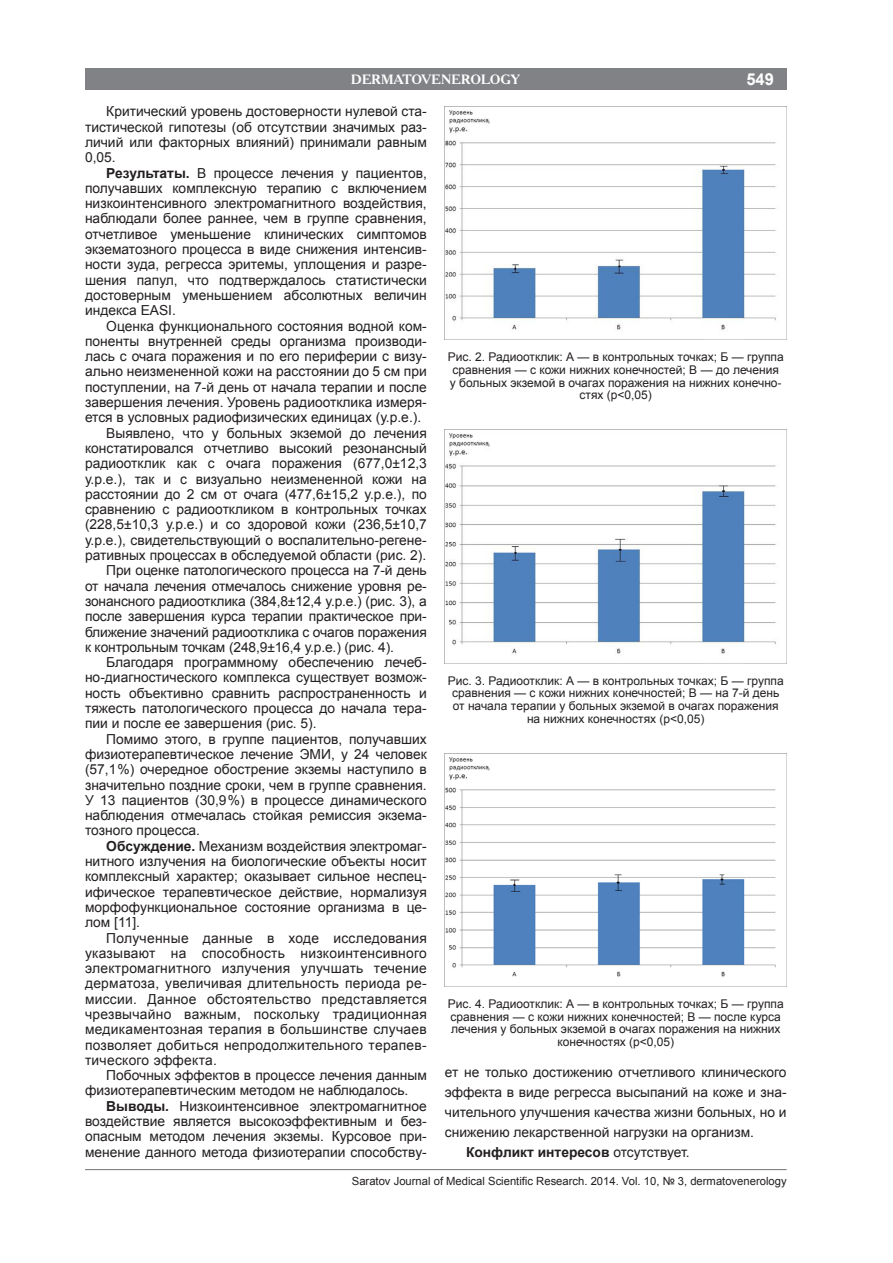
<style>
.page{position:relative;width:893px;height:1263px;background:#fff}
.page>*{position:absolute;margin:0;border:0;box-sizing:border-box;transform-origin:0 0}
.t1{font:700 16.5px "Arial";color:#fff}
.Основной_текст{font:13.8px/15.3px "Arial";color:#231f20;text-align:justify}
.Основной_текст-2{font:700 13.8px "Arial";color:#231f20}
.t2{font:700 13.5px "Academy C";color:#fff}
.Подрисуночная{font:12px/12.8px "Arial";color:#231f20;text-align:center}
.t3{font:11.25px "Arial";color:#231f20}
.s1{font-weight:700}
.s2{font-weight:400}
</style>
<div class="page">
<hr style="left:85px;top:1169px;width:702px;height:1px;background:#808285">
<div style="left:85px;top:68px;width:702px;height:21px;background:#808285"></div>
<img style="left:445px;top:106px;width:342px;height:234px">
<img style="left:445px;top:430px;width:342px;height:233px">
<img style="left:445px;top:753px;width:342px;height:234px">
<p class="t1" style="left:746px;top:68px;width:29px">549</p>
<p class="t2" style="left:351px;top:71px;width:81px">DERMATOVENERO</p>
<p class="t2" style="left:481px;top:71px;width:41px">LOGY</p>
<p class="Основной_текст" style="left:85px;top:104px;width:343px;text-indent:21px">Критический уровень достоверности нулевой ста&shy;тистической гипотезы (об отсутствии значимых раз&shy;личий или факторных влияний) принимали равным 0,05.</p>
<p class="Основной_текст" style="left:85px;top:165px;width:343px;text-indent:21px"><span class="s1">Результаты.</span> В процессе лечения у пациентов, получавших комплексную терапию с включением низкоинтенсивного электромагнитного воздействия, наблюдали более раннее, чем в группе сравнения, отчетливое уменьшение клинических симптомов экзематозного процесса в виде снижения интенсив&shy;ности зуда, регресса эритемы, уплощения и разре&shy;шения папул, что подтверждалось статистически достоверным уменьшением абсолютных величин индекса EASI.</p>
<p class="Основной_текст" style="left:85px;top:318px;width:343px;text-indent:21px">Оценка функционального состояния водной ком&shy;поненты внутренней среды организма производи&shy;лась с очага поражения и по его периферии с визу&shy;ально неизмененной кожи на расстоянии до 5 см при поступлении, на 7‑й день от начала терапии и после завершения лечения. Уровень радиоотклика измеря&shy;ется в условных радиофизических единицах (у.р.е.).</p>
<p class="Основной_текст" style="left:85px;top:425px;width:343px;text-indent:21px">Выявлено, что у больных экземой до лечения констатировался отчетливо высокий резонансный радиоотклик как с очага поражения (677,0±12,3 у.р.е.), так и с визуально неизмененной кожи на расстоянии до 2 см от очага (477,6±15,2 у.р.е.), по сравнению с радиооткликом в контрольных точках (228,5±10,3 у.р.е.) и со здоровой кожи (236,5±10,7 у.р.е.), свидетельствующий о воспалительно-регене&shy;ративных процессах в обследуемой области (рис. 2).</p>
<p class="Основной_текст" style="left:85px;top:563px;width:343px;text-indent:21px">При оценке патологического процесса на 7‑й день от начала лечения отмечалось снижение уровня ре&shy;зонансного радиоотклика (384,8±12,4 у.р.е.) (рис. 3), а после завершения курса терапии практическое при&shy;ближение значений радиоотклика с очагов поражения к контрольным точкам (248,9±16,4 у.р.е.) (рис. 4).</p>
<p class="Основной_текст" style="left:85px;top:655px;width:343px;text-indent:21px">Благодаря программному обеспечению лечеб&shy;но-диагностического комплекса существует возмож&shy;ность объективно сравнить распространенность и тяжесть патологического процесса до начала тера&shy;пии и после ее завершения (рис. 5).</p>
<p class="Основной_текст" style="left:85px;top:731px;width:343px;text-indent:21px">Помимо этого, в группе пациентов, получавших физиотерапевтическое лечение ЭМИ, у 24 человек (57,1 %) очередное обострение экземы наступило в значительно поздние сроки, чем в группе сравнения.<br>У 13 пациентов (30,9 %) в процессе динамического наблюдения отмечалась стойкая ремиссия экзема&shy;тозного процесса.</p>
<p class="Основной_текст" style="left:85px;top:838px;width:343px;text-indent:21px"><span class="s1">Обсуждение.</span> Механизм воздействия электромаг&shy;нитного излучения на биологические объекты носит комплексный характер; оказывает сильное неспец&shy;ифическое терапевтическое действие, нормализуя морфофункциональное состояние организма в це&shy;лом [11].</p>
<p class="Основной_текст" style="left:85px;top:930px;width:343px;text-indent:21px">Полученные данные в ходе исследования указывают на способность низкоинтенсивного электромагнитного излучения улучшать течение дерматоза, увеличивая длительность периода ре&shy;миссии. Данное обстоятельство представляется чрезвычайно важным, поскольку традиционная медикаментозная терапия в большинстве случаев позволяет добиться непродолжительного терапев&shy;тического эффекта.</p>
<p class="Основной_текст" style="left:85px;top:1068px;width:343px;text-indent:21px">Побочных эффектов в процессе лечения данным физиотерапевтическим методом не наблюдалось.</p>
<p class="Основной_текст" style="left:85px;top:1098px;width:343px;text-indent:21px"><span class="s1">Выводы.</span> Низкоинтенсивное электромагнитное воздействие является высокоэффективным и без&shy;опасным методом лечения экземы. Курсовое при&shy;менение данного метода физиотерапии способству-</p>
<p class="Подрисуночная" style="left:448px;top:351px;width:337px">Рис. 2. Радиоотклик: А — в контрольных точках; Б — группа сравнения — с кожи нижних конечностей; В — до лечения<br>у больных экземой в очагах поражения на нижних конечно&shy;стях (р&lt;0,05)</p>
<p class="Подрисуночная" style="left:448px;top:674px;width:337px">Рис. 3. Радиоотклик: А — в контрольных точках; Б — группа сравнения — с кожи нижних конечностей; В — на 7‑й день от начала терапии у больных экземой в очагах поражения на нижних конечностях (р&lt;0,05)</p>
<p class="Подрисуночная" style="left:448px;top:997px;width:337px">Рис. 4. Радиоотклик: А — в контрольных точках; Б — группа сравнения — с кожи нижних конечностей; В — после курса лечения у больных экземой в очагах поражения на нижних конечностях (р&lt;0,05)</p>
<p class="Основной_текст" style="left:445px;top:1063px;width:343px;line-height:19.8px">ет не только достижению отчетливого клинического эффекта в виде регресса высыпаний на коже и зна&shy;чительного улучшения качества жизни больных, но и снижению лекарственной нагрузки на организм.</p>
<p class="Основной_текст-2" style="left:466px;top:1142px;width:225px">Конфликт интересов <span class="s2">отсутствует.</span></p>
<p class="t3" style="left:352px;top:1174px;width:436px">Saratov Journal of Medical Scientific Research. 2014. Vol. 10, № 3, dermatovenerology</p>
</div>
